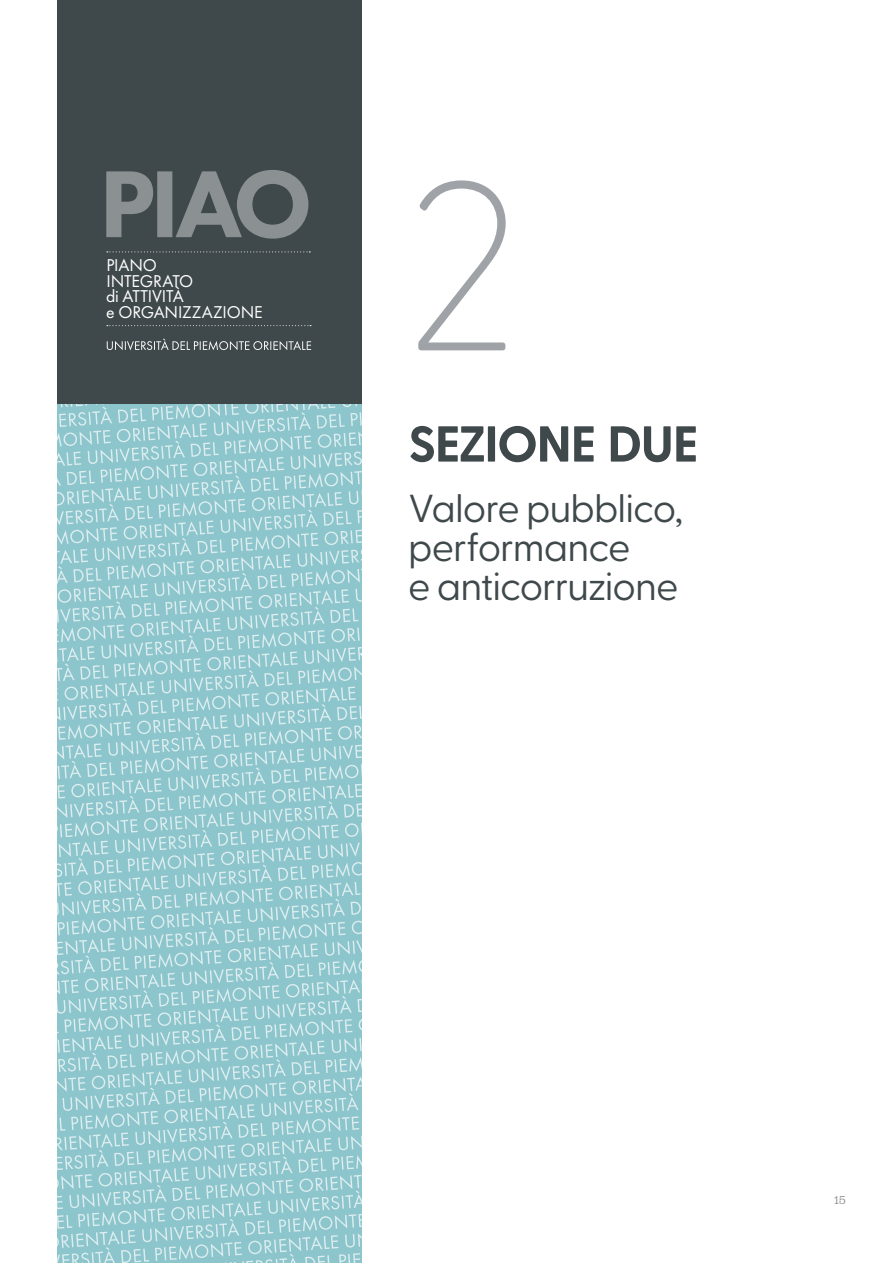
<style>
.page{position:relative;width:893px;height:1263px;background:#fff}
.page>*{position:absolute;margin:0;border:0;box-sizing:border-box;transform-origin:0 0}
.t1{font:100 240px "Greycliff CF";color:#9fa3a7}
.t2{font:700 50.4px "Greycliff CF";letter-spacing:-.03em;color:#3f484b}
.t3{font:39px/39px "Greycliff CF";letter-spacing:-.025em;color:#3f484b}
.t4{font:17.7px/15.8px "Futura PT";letter-spacing:-.01em;color:#fff}
.t5{font:12px "Jubilat";color:#878787}
</style>
<div class="page">
<svg style="left:58px;top:404px;width:304px;height:859px;background:#9bccd2"></svg>
<div style="left:58px;top:0;width:304px;height:404px;background:#3f484b"></div>
<svg style="left:107px;top:251px;width:203px;height:1px"></svg>
<svg style="left:107px;top:325px;width:204px;height:1px"></svg>
<svg style="left:107px;top:338px;width:204px;height:12px"></svg>
<svg style="left:106px;top:170px;width:202px;height:69px"></svg>
<p class="t4" style="left:106px;top:257px;width:158px">PIANO<br>INTEGRATO<br>di ATTIVITÀ<br>e ORGANIZZAZIONE</p>
<h1 class="t1" style="left:408px;top:88px;width:117px">2</h1>
<p class="t2" style="left:408px;top:405px;width:292px">SEZIONE DUE</p>
<p class="t3" style="left:408px;top:486px;width:277px">Valore pubblico, performance<br>e anticorruzione</p>
<p class="t5" style="left:834px;top:1192px;width:13px">15</p>
</div>
